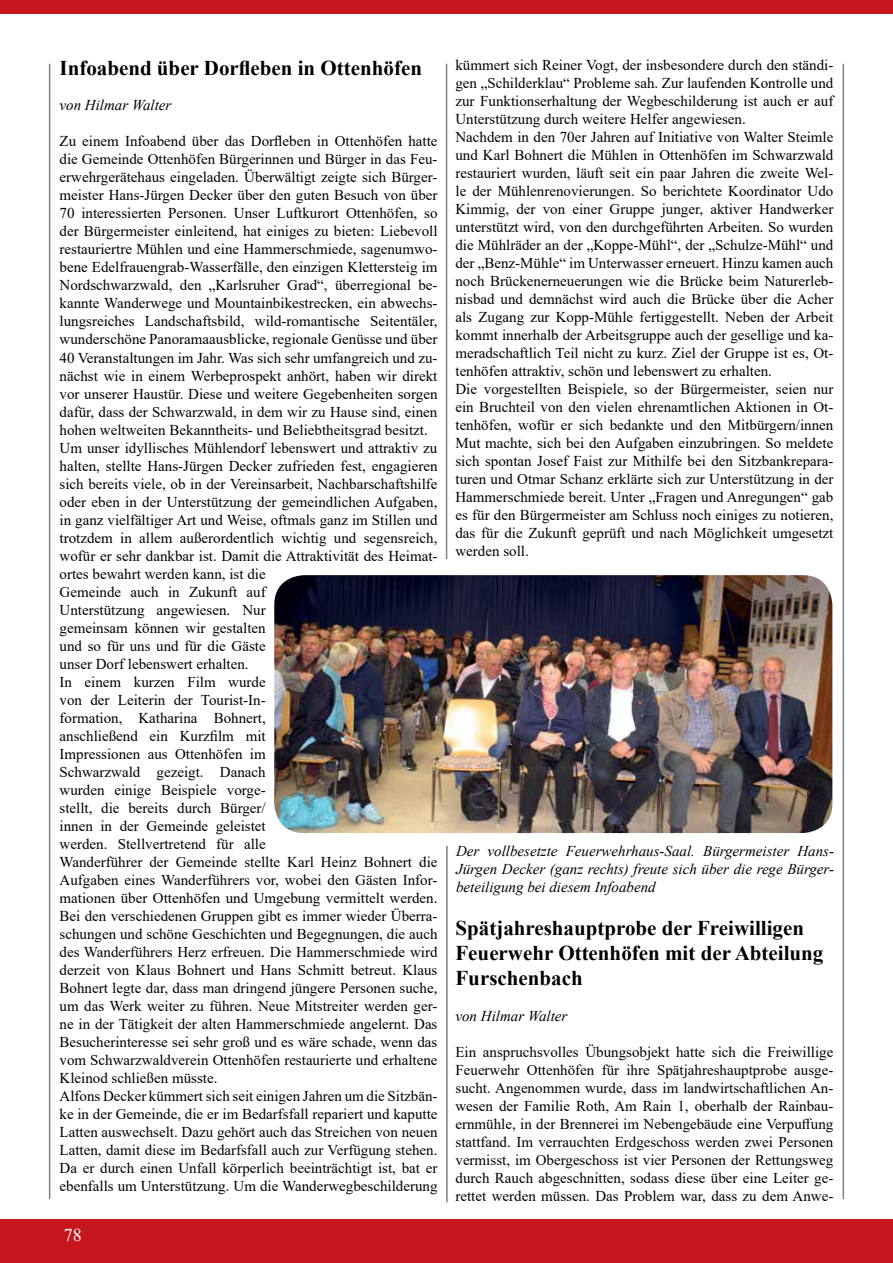
<style>
.page{position:relative;width:893px;height:1263px;background:#fff}
.page>*{position:absolute;margin:0;border:0;box-sizing:border-box;transform-origin:0 0}
.t1{font:700 21px/25.2px "Times New Roman";color:#000}
.t2{font:18px "Times New Roman";color:#fff}
.t3{font:15px/18px "Times New Roman";color:#000}
.t4{font:italic 15px/18px "Times New Roman";color:#000;text-align:justify}
</style>
<div class="page">
<hr style="left:49px;top:64px;width:1px;height:1135px;background:#808285">
<hr style="left:843px;top:64px;width:1px;height:1135px;background:#808285">
<div style="left:0;top:1219px;width:893px;height:44px;background:#c4161c"></div>
<div style="left:0;top:0;width:893px;height:14px;background:#c4161c"></div>
<hr style="left:446px;top:64px;width:1px;height:495px;background:#808285">
<img style="left:274px;top:575px;width:558px;height:258px">
<hr style="left:446px;top:846px;width:2px;height:356px;background:#808285">
<h1 class="t1" style="left:60px;top:55px;width:364px">Infoabend über Dorfleben in Ottenhöfen</h1>
<p class="t4" style="left:60px;top:96px;width:113px">von Hilmar Walter</p>
<p class="t3" style="left:60px;top:132px;width:379px">Zu einem Infoabend über das Dorfleben in Ottenhöfen hatte die Gemeinde Ottenhöfen Bürgerinnen und Bürger in das Feu&shy;erwehrgerätehaus eingeladen. Überwältigt zeigte sich Bürger&shy;meister Hans-Jürgen Decker über den guten Besuch von über 70 interessierten Personen. Unser Luftkurort Ottenhöfen, so der Bürgermeister einleitend, hat einiges zu bieten: Liebevoll restauriertre Mühlen und eine Hammerschmiede, sagenumwo&shy;bene Edelfrauengrab-Wasserfälle, den einzigen Klettersteig im Nordschwarzwald, den „Karlsruher Grad“, überregional be&shy;kannte Wanderwege und Mountainbikestrecken, ein abwechs&shy;lungsreiches Landschaftsbild, wild-romantische Seitentäler, wunderschöne Panoramaausblicke, regionale Genüsse und über 40 Veranstaltungen im Jahr. Was sich sehr umfangreich und zu&shy;nächst wie in einem Werbeprospekt anhört, haben wir direkt vor unserer Haustür. Diese und weitere Gegebenheiten sorgen dafür, dass der Schwarzwald, in dem wir zu Hause sind, einen hohen weltweiten Bekanntheits- und Beliebtheitsgrad besitzt.<br>Um unser idyllisches Mühlendorf lebenswert und attraktiv zu halten, stellte Hans-Jürgen Decker zufrieden fest, engagieren sich bereits viele, ob in der Vereinsarbeit, Nachbarschaftshilfe oder eben in der Unterstützung der gemeindlichen Aufgaben, in ganz vielfältiger Art und Weise, oftmals ganz im Stillen und trotzdem in allem außerordentlich wichtig und segensreich, wofür er sehr dankbar ist. Damit die Attraktivität des Heimat&shy;ortes bewahrt werden kann, ist die<br>Gemeinde auch in Zukunft auf<br>Unterstützung angewiesen. Nur<br>gemeinsam können wir gestalten<br>und so für uns und für die Gäste<br>unser Dorf lebenswert erhalten.<br>In einem kurzen Film wurde<br>von der Leiterin der Tourist-In-<br>formation, Katharina Bohnert,<br>anschließend ein Kurzfilm mit<br>Impressionen aus Ottenhöfen im<br>Schwarzwald gezeigt. Danach<br>wurden einige Beispiele vorge-<br>stellt, die bereits durch Bürger/<br>innen in der Gemeinde geleistet<br>werden. Stellvertretend für alle<br>Wanderführer der Gemeinde stellte Karl Heinz Bohnert die Aufgaben eines Wanderführers vor, wobei den Gästen Infor&shy;mationen über Ottenhöfen und Umgebung vermittelt werden.<br>Bei den verschiedenen Gruppen gibt es immer wieder Überra&shy;schungen und schöne Geschichten und Begegnungen, die auch des Wanderführers Herz erfreuen. Die Hammerschmiede wird derzeit von Klaus Bohnert und Hans Schmitt betreut. Klaus Bohnert legte dar, dass man dringend jüngere Personen suche, um das Werk weiter zu führen. Neue Mitstreiter werden ger&shy;ne in der Tätigkeit der alten Hammerschmiede angelernt. Das Besucherinteresse sei sehr groß und es wäre schade, wenn das vom Schwarzwaldverein Ottenhöfen restaurierte und erhaltene Kleinod schließen müsste.<br>Alfons Decker kümmert sich seit einigen Jahren um die Sitzbän&shy;ke in der Gemeinde, die er im Bedarfsfall repariert und kaputte Latten auswechselt. Dazu gehört auch das Streichen von neuen Latten, damit diese im Bedarfsfall auch zur Verfügung stehen.<br>Da er durch einen Unfall körperlich beeinträchtigt ist, bat er ebenfalls um Unterstützung. Um die Wanderwegbeschilderung</p>
<p class="t2" style="left:64px;top:1222px;width:19px">78</p>
<p class="t3" style="left:455px;top:55px;width:379px">kümmert sich Reiner Vogt, der insbesondere durch den ständi&shy;gen „Schilderklau“ Probleme sah. Zur laufenden Kontrolle und zur Funktionserhaltung der Wegbeschilderung ist auch er auf Unterstützung durch weitere Helfer angewiesen.<br>Nachdem in den 70er Jahren auf Initiative von Walter Steimle und Karl Bohnert die Mühlen in Ottenhöfen im Schwarzwald restauriert wurden, läuft seit ein paar Jahren die zweite Wel&shy;le der Mühlenrenovierungen. So berichtete Koordinator Udo Kimmig, der von einer Gruppe junger, aktiver Handwerker unterstützt wird, von den durchgeführten Arbeiten. So wurden die Mühlräder an der „Koppe-Mühl“, der „Schulze-Mühl“ und der „Benz-Mühle“ im Unterwasser erneuert. Hinzu kamen auch noch Brückenerneuerungen wie die Brücke beim Naturerleb&shy;nisbad und demnächst wird auch die Brücke über die Acher als Zugang zur Kopp-Mühle fertiggestellt. Neben der Arbeit kommt innerhalb der Arbeitsgruppe auch der gesellige und ka&shy;meradschaftlich Teil nicht zu kurz. Ziel der Gruppe ist es, Ot&shy;tenhöfen attraktiv, schön und lebenswert zu erhalten.<br>Die vorgestellten Beispiele, so der Bürgermeister, seien nur ein Bruchteil von den vielen ehrenamtlichen Aktionen in Ot&shy;tenhöfen, wofür er sich bedankte und den Mitbürgern/innen Mut machte, sich bei den Aufgaben einzubringen. So meldete sich spontan Josef Faist zur Mithilfe bei den Sitzbankrepara&shy;turen und Otmar Schanz erklärte sich zur Unterstützung in der Hammerschmiede bereit. Unter „Fragen und Anregungen“ gab es für den Bürgermeister am Schluss noch einiges zu notieren, das für die Zukunft geprüft und nach Möglichkeit umgesetzt werden soll.</p>
<p class="t4" style="left:456px;top:842px;width:379px">Der vollbesetzte Feuerwehrhaus-Saal. Bürgermeister Hans-Jürgen Decker (ganz rechts) freute sich über die rege Bürger&shy;beteiligung bei diesem Infoabend</p>
<h1 class="t1" style="left:455px;top:914px;width:369px">Spätjahreshauptprobe der Freiwilligen<br>Feuerwehr Ottenhöfen mit der Abteilung<br>Furschenbach</h1>
<p class="t4" style="left:455px;top:1007px;width:113px">von Hilmar Walter</p>
<p class="t3" style="left:455px;top:1042px;width:379px;text-align:justify">Ein anspruchsvolles Übungsobjekt hatte sich die Freiwillige Feuerwehr Ottenhöfen für ihre Spätjahreshauptprobe ausge&shy;sucht. Angenommen wurde, dass im landwirtschaftlichen An&shy;wesen der Familie Roth, Am Rain 1, oberhalb der Rainbau&shy;ernmühle, in der Brennerei im Nebengebäude eine Verpuffung stattfand. Im verrauchten Erdgeschoss werden zwei Personen vermisst, im Obergeschoss ist vier Personen der Rettungsweg durch Rauch abgeschnitten, sodass diese über eine Leiter ge&shy;rettet werden müssen. Das Problem war, dass zu dem Anwe-</p>
</div>
